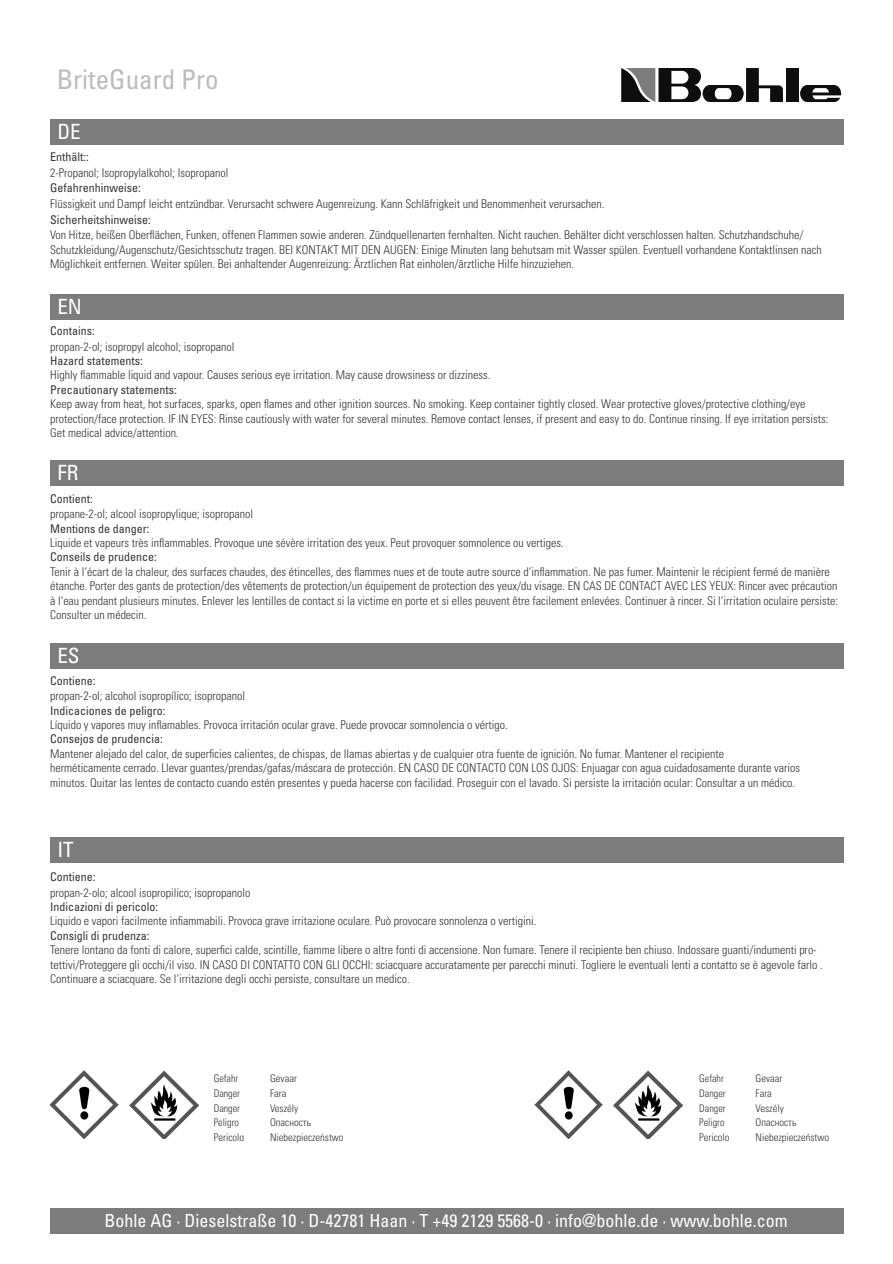
<style>
.page{position:relative;width:893px;height:1264px;background:#fff}
.page>*{position:absolute;margin:0;border:0;box-sizing:border-box;transform-origin:0 0}
.t1{font:condensed 27px "Univers";color:#bcbcbc}
.t2{font:condensed 21px "Univers";color:#fff}
.t3{font:condensed 18px "Univers";color:#fff}
.t4{font:300 condensed 12px/14.4px "Univers";color:#363636}
.t5{font:condensed 12px "Univers";color:#363636}
.t6{font:10.5px/14.7px "Univers LTCYR 47 Light Cond";color:#363636}
.t7{font:10.5px/14.7px "Univers LTCYR 47 Light Cond";color:#363636;scale:.96 1}
</style>
<div class="page">
<div style="left:50px;top:119px;width:793px;height:26px;background:#7c7c7c"></div>
<div style="left:50px;top:294px;width:793px;height:25px;background:#7c7c7c"></div>
<div style="left:50px;top:460px;width:793px;height:25px;background:#7c7c7c"></div>
<div style="left:50px;top:642px;width:793px;height:26px;background:#7c7c7c"></div>
<div style="left:50px;top:837px;width:793px;height:25px;background:#7c7c7c"></div>
<div style="left:50px;top:1208px;width:793px;height:25px;background:#7c7c7c"></div>
<img style="left:130px;top:1070px;width:68px;height:68px">
<img style="left:50px;top:1070px;width:68px;height:67px">
<img style="left:613px;top:1070px;width:69px;height:68px">
<img style="left:534px;top:1070px;width:68px;height:67px">
<div style="left:785px;top:68px;width:13px;height:34px;background:#0e0e0e"></div>
<svg style="left:800px;top:85px;width:41px;height:17px"></svg>
<svg style="left:621px;top:68px;width:162px;height:34px"></svg>
<h1 class="t1" style="left:57px;top:70px;width:163px">BriteGuard Pro</h1>
<h2 class="t2" style="left:57px;top:124px;width:25px">DE</h2>
<p class="t5" style="left:50px;top:152px;width:40px">Enthält::</p>
<p class="t4" style="left:50px;top:166px;width:180px">2-Propanol; Isopropylalkohol; Isopropanol</p>
<p class="t5" style="left:50px;top:184px;width:92px">Gefahrenhinweise:</p>
<p class="t4" style="left:50px;top:198px;width:556px">Flüssigkeit und Dampf leicht entzündbar. Verursacht schwere Augenreizung. Kann Schläfrigkeit und Benommenheit verursachen.</p>
<p class="t5" style="left:50px;top:215px;width:102px">Sicherheitshinweise:</p>
<p class="t4" style="left:50px;top:229px;width:773px">Von Hitze, heißen Oberflächen, Funken, offenen Flammen sowie anderen. Zündquellenarten fernhalten. Nicht rauchen. Behälter dicht verschlossen halten. Schutzhandschuhe/<br>Schutzkleidung/Augenschutz/Gesichtsschutz tragen. BEI KONTAKT MIT DEN AUGEN: Einige Minuten lang behutsam mit Wasser spülen. Eventuell vorhandene Kontaktlinsen nach<br>Möglichkeit entfernen. Weiter spülen. Bei anhaltender Augenreizung: Ärztlichen Rat einholen/ärztliche Hilfe hinzuziehen.</p>
<h2 class="t2" style="left:57px;top:299px;width:26px">EN</h2>
<p class="t5" style="left:50px;top:326px;width:46px">Contains:</p>
<p class="t4" style="left:50px;top:340px;width:186px">propan-2-ol; isopropyl alcohol; isopropanol</p>
<p class="t5" style="left:50px;top:356px;width:94px">Hazard statements:</p>
<p class="t4" style="left:50px;top:369px;width:442px">Highly flammable liquid and vapour. Causes serious eye irritation. May cause drowsiness or dizziness.</p>
<p class="t5" style="left:50px;top:385px;width:128px">Precautionary statements:</p>
<p class="t4" style="left:50px;top:398px;width:780px">Keep away from heat, hot surfaces, sparks, open flames and other ignition sources. No smoking. Keep container tightly closed. Wear protective gloves/protective clothing/eye protection/face protection. IF IN EYES: Rinse cautiously with water for several minutes. Remove contact lenses, if present and easy to do. Continue rinsing. If eye irritation persists:<br>Get medical advice/attention.</p>
<h2 class="t2" style="left:57px;top:464px;width:22px">FR</h2>
<p class="t5" style="left:50px;top:493px;width:44px">Contient:</p>
<p class="t4" style="left:50px;top:508px;width:205px">propane-2-ol; alcool isopropylique; isopropanol</p>
<p class="t5" style="left:50px;top:524px;width:101px">Mentions de danger:</p>
<p class="t4" style="left:50px;top:536px;width:515px">Liquide et vapeurs très inflammables. Provoque une sévère irritation des yeux. Peut provoquer somnolence ou vertiges.</p>
<p class="t5" style="left:50px;top:552px;width:108px">Conseils de prudence:</p>
<p class="t4" style="left:50px;top:565px;width:789px">Tenir à l‘écart de la chaleur, des surfaces chaudes, des étincelles, des flammes nues et de toute autre source d‘inflammation. Ne pas fumer. Maintenir le récipient fermé de manière étanche. Porter des gants de protection/des vêtements de protection/un équipement de protection des yeux/du visage. EN CAS DE CONTACT AVEC LES YEUX: Rincer avec précaution à l‘eau pendant plusieurs minutes. Enlever les lentilles de contact si la victime en porte et si elles peuvent être facilement enlevées. Continuer à rincer. Si l‘irritation oculaire persiste:<br>Consulter un médecin.</p>
<h2 class="t2" style="left:57px;top:647px;width:24px">ES</h2>
<p class="t5" style="left:50px;top:675px;width:47px">Contiene:</p>
<p class="t4" style="left:50px;top:689px;width:197px">propan-2-ol; alcohol isopropílico; isopropanol</p>
<p class="t5" style="left:50px;top:705px;width:117px">Indicaciones de peligro:</p>
<p class="t4" style="left:50px;top:718px;width:459px">Líquido y vapores muy inflamables. Provoca irritación ocular grave. Puede provocar somnolencia o vértigo.</p>
<p class="t5" style="left:50px;top:734px;width:114px">Consejos de prudencia:</p>
<p class="t4" style="left:50px;top:747px;width:751px">Mantener alejado del calor, de superficies calientes, de chispas, de llamas abiertas y de cualquier otra fuente de ignición. No fumar. Mantener el recipiente<br>herméticamente cerrado. Llevar guantes/prendas/gafas/máscara de protección. EN CASO DE CONTACTO CON LOS OJOS: Enjuagar con agua cuidadosamente durante varios minutos. Quitar las lentes de contacto cuando estén presentes y pueda hacerse con facilidad. Proseguir con el lavado. Si persiste la irritación ocular: Consultar a un médico.</p>
<h2 class="t2" style="left:57px;top:842px;width:18px">IT</h2>
<p class="t5" style="left:50px;top:872px;width:47px">Contiene:</p>
<p class="t4" style="left:50px;top:886px;width:202px">propan-2-olo; alcool isopropilico; isopropanolo</p>
<p class="t5" style="left:50px;top:902px;width:109px">Indicazioni di pericolo:</p>
<p class="t4" style="left:50px;top:915px;width:488px">Liquido e vapori facilmente infiammabili. Provoca grave irritazione oculare. Può provocare sonnolenza o vertigini.</p>
<p class="t5" style="left:50px;top:930px;width:101px">Consigli di prudenza:</p>
<p class="t4" style="left:50px;top:943px;width:774px">Tenere lontano da fonti di calore, superfici calde, scintille, fiamme libere o altre fonti di accensione. Non fumare. Tenere il recipiente ben chiuso. Indossare guanti/indumenti pro&shy;tettivi/Proteggere gli occhi/il viso. IN CASO DI CONTATTO CON GLI OCCHI: sciacquare accuratamente per parecchi minuti. Togliere le eventuali lenti a contatto se è agevole farlo .<br>Continuare a sciacquare. Se l‘irritazione degli occhi persiste, consultare un medico.</p>
<p class="t7" style="left:214px;top:1071px;width:33px">Gefahr<br>Danger<br>Danger<br>Peligro<br>Pericolo</p>
<p class="t6" style="left:270px;top:1071px;width:75px">Gevaar<br>Fara<br>Veszély<br>Oпасность<br>Niebezpieczeństwo</p>
<p class="t7" style="left:699px;top:1071px;width:33px">Gefahr<br>Danger<br>Danger<br>Peligro<br>Pericolo</p>
<p class="t6" style="left:755px;top:1071px;width:75px">Gevaar<br>Fara<br>Veszély<br>Oпасность<br>Niebezpieczeństwo</p>
<h3 class="t3" style="left:104px;top:1213px;width:685px">Bohle AG · Dieselstraße 10 · D-42781 Haan · T +49 2129 5568-0 · info@bohle.de · www.bohle.com</h3>
</div>
